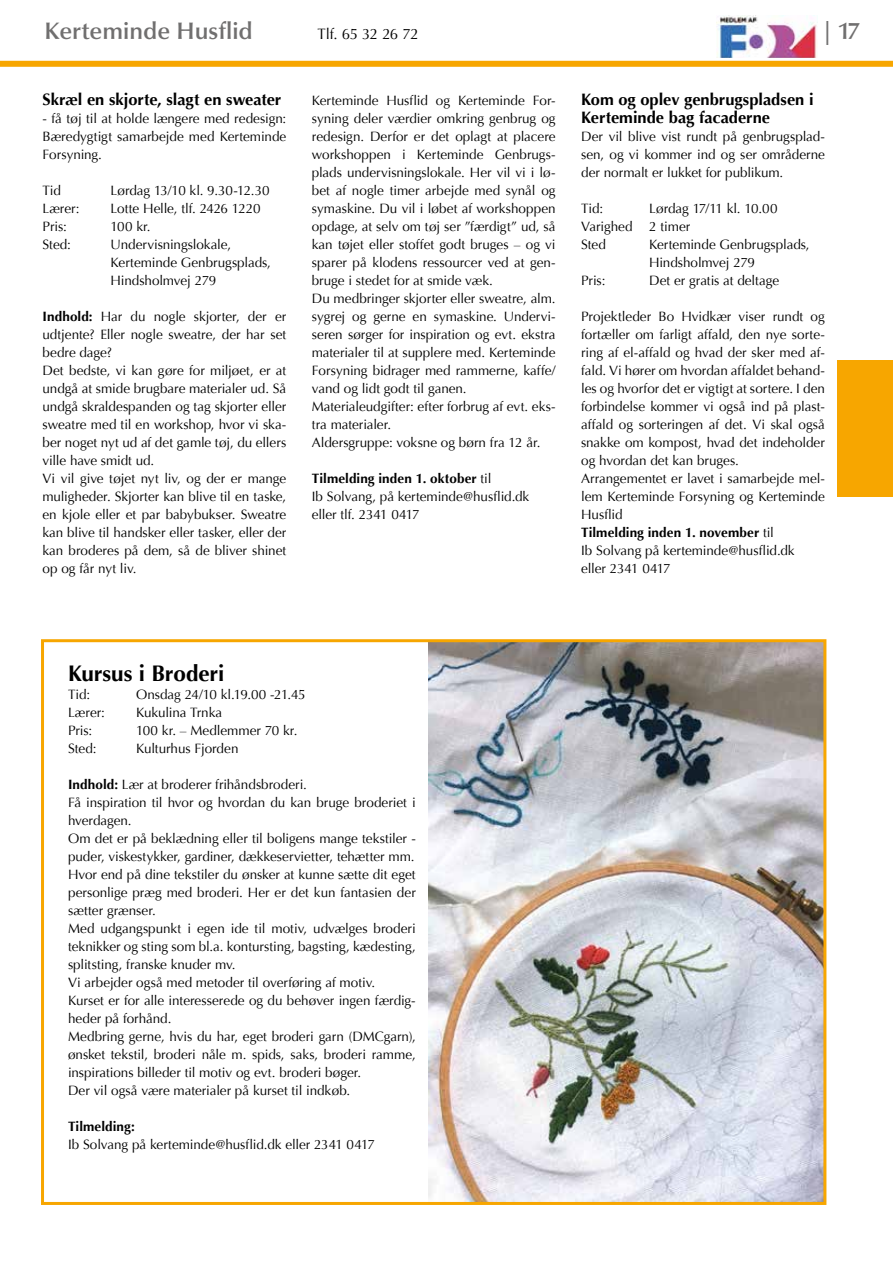
<style>
.page{position:relative;width:893px;height:1263px;background:#fff}
.page>*{position:absolute;margin:0;border:0;box-sizing:border-box;transform-origin:0 0}
.t1{font:600 24px "Optima";color:#706f6f}
.t2{font:700 22.5px "Optima";letter-spacing:-.005em;color:#000}
.t3{font:700 16.5px/18px "Optima";color:#000}
.t4{font:15px "Optima";letter-spacing:-.02em;color:#000}
.t5{font:13.5px/18px "Optima";color:#000}
.t6{font:700 13.5px "Optima";letter-spacing:.005em;color:#000}
.s1{font-weight:700}
</style>
<div class="page">
<div style="left:838px;top:361px;width:55px;height:136px;background:#f7a600"></div>
<div style="left:0;top:61px;width:893px;height:6px;background:#f7a600"></div>
<img style="left:717px;top:15px;width:100px;height:42px">
<img style="left:429px;top:643px;width:393px;height:558px">
<div style="left:41px;top:639px;width:785px;height:566px;border:3px solid #f7a600"></div>
<h1 class="t1" style="left:45px;top:17px;width:210px">Kerteminde Husflid</h1>
<p class="t4" style="left:318px;top:26px;width:103px">Tlf. 65 32 26 72</p>
<h1 class="t1" style="left:825px;top:17px;width:37px">| 17</h1>
<p class="t3" style="left:43px;top:91px;width:240px">Skræl en skjorte, slagt en sweater</p>
<p class="t5" style="left:43px;top:110px;width:245px;text-align:justify">- få tøj til at holde længere med redesign:<br>Bæredygtigt samarbejde med Kerteminde Forsyning.</p>
<p class="t5" style="left:43px;top:182px;width:20px">Tid</p>
<p class="t5" style="left:111px;top:182px;width:161px">Lørdag 13/10 kl. 9.30-12.30</p>
<p class="t5" style="left:43px;top:200px;width:39px">Lærer:</p>
<p class="t5" style="left:111px;top:200px;width:151px">Lotte Helle, tlf. 2426 1220</p>
<p class="t5" style="left:43px;top:218px;width:26px">Pris:</p>
<p class="t5" style="left:111px;top:218px;width:42px">100 kr.</p>
<p class="t5" style="left:43px;top:236px;width:30px">Sted:</p>
<p class="t5" style="left:111px;top:236px;width:162px">Undervisningslokale,<br>Kerteminde Genbrugsplads,<br>Hindsholmvej 279</p>
<p class="t5" style="left:43px;top:308px;width:245px"><span class="s1">Indhold:</span> Har du nogle skjorter, der er udtjente? Eller nogle sweatre, der har set bedre dage?<br>Det bedste, vi kan gøre for miljøet, er at undgå at smide brugbare materialer ud. Så undgå skraldespanden og tag skjorter eller sweatre med til en workshop, hvor vi ska&shy;ber noget nyt ud af det gamle tøj, du ellers ville have smidt ud.<br>Vi vil give tøjet nyt liv, og der er mange muligheder. Skjorter kan blive til en taske, en kjole eller et par babybukser. Sweatre kan blive til handsker eller tasker, eller der kan broderes på dem, så de bliver shinet op og får nyt liv.</p>
<p class="t5" style="left:312px;top:92px;width:245px">Kerteminde Husflid og Kerteminde For&shy;syning deler værdier omkring genbrug og redesign. Derfor er det oplagt at placere workshoppen i Kerteminde Genbrugs&shy;plads undervisningslokale. Her vil vi i lø&shy;bet af nogle timer arbejde med synål og symaskine. Du vil i løbet af workshoppen opdage, at selv om tøj ser ”færdigt” ud, så kan tøjet eller stoffet godt bruges – og vi sparer på klodens ressourcer ved at gen&shy;bruge i stedet for at smide væk.<br>Du medbringer skjorter eller sweatre, alm. sygrej og gerne en symaskine. Undervi&shy;seren sørger for inspiration og evt. ekstra materialer til at supplere med. Kerteminde Forsyning bidrager med rammerne, kaffe/ vand og lidt godt til ganen.<br>Materialeudgifter: efter forbrug af evt. eks&shy;tra materialer.<br>Aldersgruppe: voksne og børn fra 12 år.</p>
<p class="t5" style="left:312px;top:469px;width:219px"><span class="s1">Tilmelding inden 1. oktober</span> til<br>Ib Solvang, på kerteminde@husflid.dk eller tlf. 2341 0417</p>
<p class="t3" style="left:581px;top:91px;width:234px">Kom og oplev genbrugspladsen i<br>Kerteminde bag facaderne</p>
<p class="t5" style="left:581px;top:128px;width:245px;text-align:justify">Der vil blive vist rundt på genbrugsplad&shy;sen, og vi kommer ind og ser områderne der normalt er lukket for publikum.</p>
<p class="t5" style="left:581px;top:200px;width:24px">Tid:</p>
<p class="t5" style="left:581px;top:200px;width:198px;text-indent:68px">Lørdag 17/11 kl. 10.00<br>Varighed 2 timer<br>Sted</p>
<p class="t5" style="left:649px;top:236px;width:162px">Kerteminde Genbrugsplads,<br>Hindsholmvej 279</p>
<p class="t5" style="left:581px;top:272px;width:26px">Pris:</p>
<p class="t5" style="left:649px;top:272px;width:131px">Det er gratis at deltage</p>
<p class="t5" style="left:581px;top:308px;width:245px">Projektleder Bo Hvidkær viser rundt og fortæller om farligt affald, den nye sorte&shy;ring af el-affald og hvad der sker med af&shy;fald. Vi hører om hvordan affaldet behand&shy;les og hvorfor det er vigtigt at sortere. I den forbindelse kommer vi også ind på plast&shy;affald og sorteringen af det. Vi skal også snakke om kompost, hvad det indeholder og hvordan det kan bruges.<br>Arrangementet er lavet i samarbejde mel&shy;lem Kerteminde Forsyning og Kerteminde Husflid<br><span class="s1">Tilmelding inden 1. november</span> til<br>Ib Solvang på kerteminde@husflid.dk<br>eller 2341 0417</p>
<h2 class="t2" style="left:68px;top:660px;width:158px">Kursus i Broderi</h2>
<p class="t5" style="left:68px;top:686px;width:24px">Tid:</p>
<p class="t5" style="left:136px;top:686px;width:171px">Onsdag 24/10 kl.19.00 -21.45</p>
<p class="t5" style="left:68px;top:704px;width:39px">Lærer:</p>
<p class="t5" style="left:136px;top:704px;width:88px">Kukulina Trnka</p>
<p class="t5" style="left:68px;top:722px;width:26px">Pris:</p>
<p class="t5" style="left:136px;top:722px;width:163px">100 kr. – Medlemmer 70 kr.</p>
<p class="t5" style="left:68px;top:740px;width:30px">Sted:</p>
<p class="t5" style="left:136px;top:740px;width:104px">Kulturhus Fjorden</p>
<p class="t5" style="left:68px;top:776px;width:349px"><span class="s1">Indhold:</span> Lær at broderer frihåndsbroderi.<br>Få inspiration til hvor og hvordan du kan bruge broderiet i hverdagen.<br>Om det er på beklædning eller til boligens mange tekstiler - puder, viskestykker, gardiner, dækkeservietter, tehætter mm.<br>Hvor end på dine tekstiler du ønsker at kunne sætte dit eget personlige præg med broderi. Her er det kun fantasien der sætter grænser.<br>Med udgangspunkt i egen ide til motiv, udvælges broderi teknikker og sting som bl.a. kontursting, bagsting, kædesting, splitsting, franske knuder mv.<br>Vi arbejder også med metoder til overføring af motiv.<br>Kurset er for alle interesserede og du behøver ingen færdig&shy;heder på forhånd.<br>Medbring gerne, hvis du har, eget broderi garn (DMCgarn), ønsket tekstil, broderi nåle m. spids, saks, broderi ramme, inspirations billeder til motiv og evt. broderi bøger.<br>Der vil også være materialer på kurset til indkøb.</p>
<p class="t6" style="left:68px;top:1119px;width:68px">Tilmelding:</p>
<p class="t5" style="left:68px;top:1136px;width:308px">Ib Solvang på kerteminde@husflid.dk eller 2341 0417</p>
</div>
